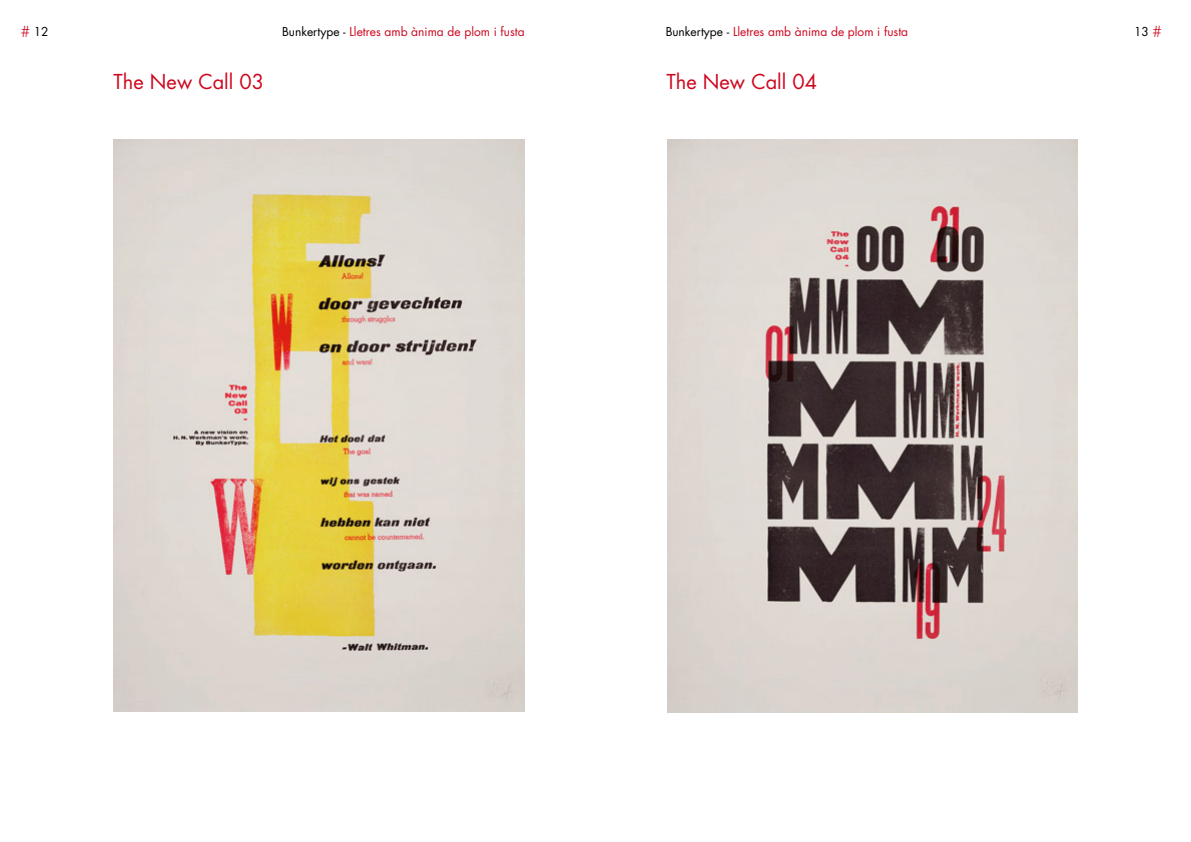
<style>
.page{position:relative;width:1191px;height:842px;background:#fff}
.page>*{position:absolute;margin:0;border:0;box-sizing:border-box;transform-origin:0 0}
.t1{font:20px "Futura";color:#cd071e}
.t2{font:12px "Futura";color:#cd071e}
.t3{font:12px "Futura";color:#000}
.s1{font-weight:300;font-size:16px;color:#cd071e}
.s2{color:#000}
</style>
<div class="page">
<img style="left:113px;top:140px;width:411px;height:572px">
<img style="left:667px;top:139px;width:410px;height:573px">
<p class="t3" style="left:21px;top:24px;width:30px"><span class="s1">#</span> 12</p>
<p class="t2" style="left:282px;top:24px;width:244px"><span class="s2">Bunkertype -</span> Lletres amb ànima de plom i fusta</p>
<p class="t2" style="left:665px;top:24px;width:244px"><span class="s2">Bunkertype -</span> Lletres amb ànima de plom i fusta</p>
<p class="t3" style="left:1134px;top:24px;width:30px">13<span class="s1">#</span></p>
<h1 class="t1" style="left:113px;top:69px;width:152px">The New Call 03</h1>
<h1 class="t1" style="left:666px;top:69px;width:152px">The New Call 04</h1>
</div>
